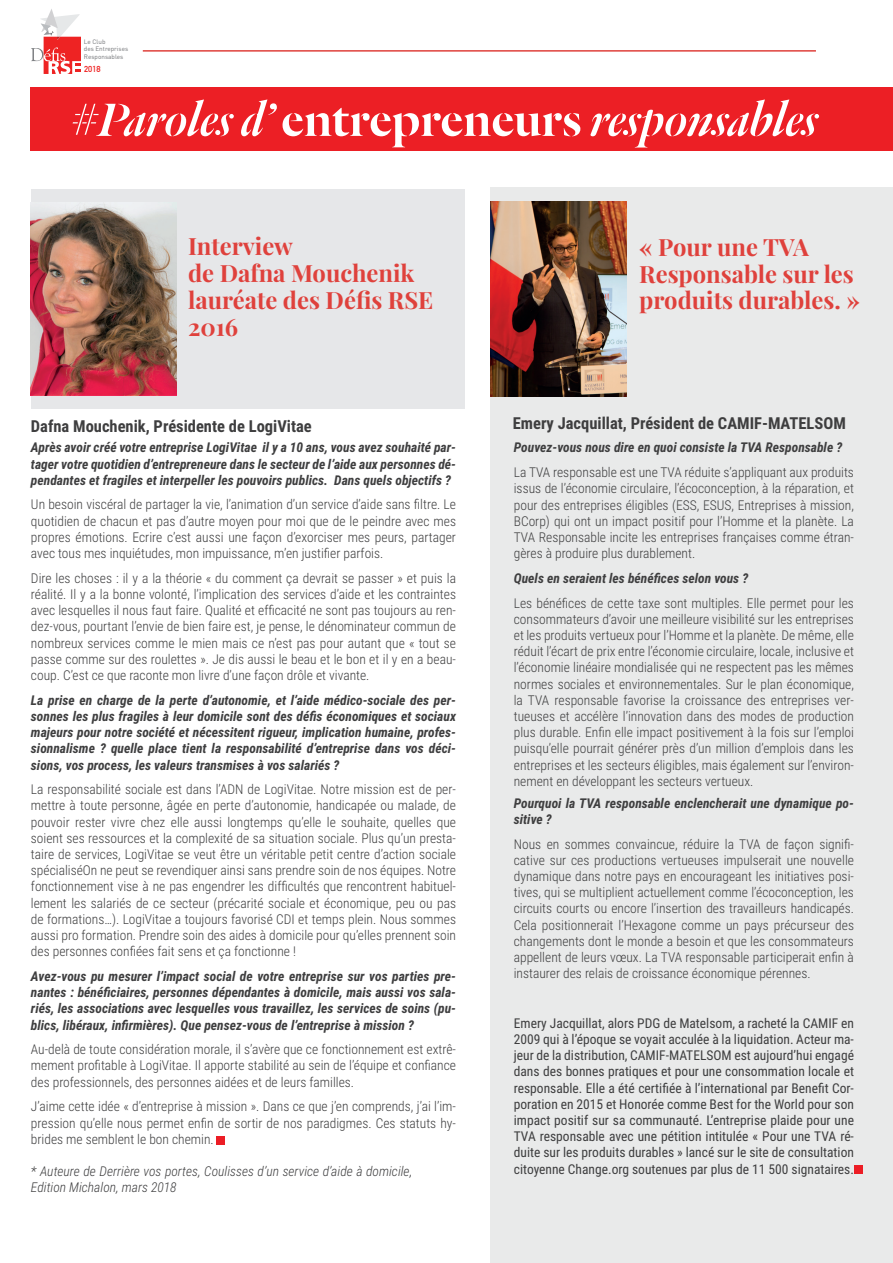
<style>
.page{position:relative;width:893px;height:1263px;background:#fff}
.page>*{position:absolute;margin:0;border:0;box-sizing:border-box;transform-origin:0 0}
.t1{font:51px "Dala Floda Italic No.2";color:#fff}
.t2{font:700 23.7px/27px "Playfair Display";color:#df413c}
.t3{font:700 16.5px "Roboto Condensed";color:#3e3e3f}
.t4{font:300 13.5px/16.2px "Roboto Condensed";color:#3e3e3f;text-align:justify}
.t5{font:italic 700 13.5px/16.2px "Roboto Condensed";color:#3e3e3f;text-align:justify}
.t6{font:13.5px/16.2px "Roboto Condensed";color:#3e3e3f;text-align:justify}
.t7{font:italic 300 13.5px/16.2px "Roboto Condensed";color:#3e3e3f}
.t8{font:700 8.55px "DIN Alternate";color:#ee2323}
.t9{font:6.3px/7.6px "DIN";color:#727477}
.s1{font-family:"Dala Floda";font-weight:500}
</style>
<div class="page">
<div style="left:31px;top:189px;width:434px;height:219px;background:#e6e7e9"></div>
<div style="left:490px;top:188px;width:402px;height:1075px;background:#e9eaea"></div>
<hr style="left:143px;top:50px;width:673px;height:2px;background:#df413c">
<div style="left:31px;top:87px;width:862px;height:64px;background:#ec1f25"></div>
<div style="left:216px;top:1136px;width:9px;height:9px;background:#ec1d25"></div>
<div style="left:854px;top:1165px;width:8px;height:9px;background:#ec1d25"></div>
<svg style="left:31px;top:9px;width:50px;height:65px"></svg>
<img style="left:31px;top:203px;width:146px;height:192px">
<img style="left:490px;top:202px;width:136px;height:194px">
<p class="t9" style="left:84px;top:37px;width:46px">Le Club<br>des Entreprises<br>Responsables</p>
<p class="t8" style="left:84px;top:62px;width:18px">2018</p>
<h1 class="t1" style="left:71px;top:86px;width:748px">#Paroles d’ <span class="s1">entrepreneurs</span> responsables</h1>
<h2 class="t2" style="left:188px;top:233px;width:247px">Interview<br>de Dafna Mouchenik lauréate des Défis RSE<br>2016</h2>
<p class="t3" style="left:31px;top:414px;width:282px">Dafna Mouchenik, Présidente de LogiVitae</p>
<p class="t5" style="left:31px;top:439px;width:427px">Après avoir créé votre entreprise LogiVitae il y a 10 ans, vous avez souhaité par&shy;tager votre quotidien d’entrepreneure dans le secteur de l’aide aux personnes dé&shy;pendantes et fragiles et interpeller les pouvoirs publics. Dans quels objectifs ?</p>
<p class="t4" style="left:31px;top:496px;width:427px">Un besoin viscéral de partager la vie, l’animation d’un service d’aide sans filtre. Le quotidien de chacun et pas d’autre moyen pour moi que de le peindre avec mes propres émotions. Ecrire c’est aussi une façon d’exorciser mes peurs, partager avec tous mes inquiétudes, mon impuissance, m’en justifier parfois.</p>
<p class="t4" style="left:31px;top:569px;width:427px">Dire les choses : il y a la théorie « du comment ça devrait se passer » et puis la réalité. Il y a la bonne volonté, l’implication des services d’aide et les contraintes avec lesquelles il nous faut faire. Qualité et efficacité ne sont pas toujours au ren&shy;dez-vous, pourtant l’envie de bien faire est, je pense, le dénominateur commun de nombreux services comme le mien mais ce n’est pas pour autant que « tout se passe comme sur des roulettes ». Je dis aussi le beau et le bon et il y en a beau&shy;coup. C’est ce que raconte mon livre d’une façon drôle et vivante.</p>
<p class="t5" style="left:31px;top:691px;width:427px">La prise en charge de la perte d’autonomie, et l’aide médico-sociale des per&shy;sonnes les plus fragiles à leur domicile sont des défis économiques et sociaux majeurs pour notre société et nécessitent rigueur, implication humaine, profes&shy;sionnalisme ? quelle place tient la responsabilité d’entreprise dans vos déci&shy;sions, vos process, les valeurs transmises à vos salariés ?</p>
<p class="t4" style="left:31px;top:781px;width:427px">La responsabilité sociale est dans l’ADN de LogiVitae. Notre mission est de per&shy;mettre à toute personne, âgée en perte d’autonomie, handicapée ou malade, de pouvoir rester vivre chez elle aussi longtemps qu’elle le souhaite, quelles que soient ses ressources et la complexité de sa situation sociale. Plus qu’un presta&shy;taire de services, LogiVitae se veut être un véritable petit centre d’action sociale spécialiséOn ne peut se revendiquer ainsi sans prendre soin de nos équipes. Notre fonctionnement vise à ne pas engendrer les difficultés que rencontrent habituel&shy;lement les salariés de ce secteur (précarité sociale et économique, peu ou pas de formations…). LogiVitae a toujours favorisé CDI et temps plein. Nous sommes aussi pro formation. Prendre soin des aides à domicile pour qu’elles prennent soin des personnes confiées fait sens et ça fonctionne !</p>
<p class="t5" style="left:31px;top:967px;width:427px">Avez-vous pu mesurer l’impact social de votre entreprise sur vos parties pre&shy;nantes : bénéficiaires, personnes dépendantes à domicile, mais aussi vos sala&shy;riés, les associations avec lesquelles vous travaillez, les services de soins (pu&shy;blics, libéraux, infirmières). Que pensez-vous de l’entreprise à mission ?</p>
<p class="t4" style="left:31px;top:1041px;width:427px">Au-delà de toute considération morale, il s’avère que ce fonctionnement est extrê&shy;mement profitable à LogiVitae. Il apporte stabilité au sein de l’équipe et confiance des professionnels, des personnes aidées et de leurs familles.</p>
<p class="t4" style="left:31px;top:1098px;width:427px">J’aime cette idée « d’entreprise à mission ». Dans ce que j’en comprends, j’ai l’im&shy;pression qu’elle nous permet enfin de sortir de nos paradigmes. Ces statuts hy&shy;brides me semblent le bon chemin.</p>
<p class="t7" style="left:31px;top:1162px;width:383px">* Auteure de Derrière vos portes, Coulisses d’un service d’aide à domicile,<br>Edition Michalon, mars 2018</p>
<h2 class="t2" style="left:639px;top:234px;width:222px;line-height:26.4px">« Pour une TVA<br>Responsable sur les produits durables. »</h2>
<p class="t3" style="left:513px;top:412px;width:335px">Emery Jacquillat, Président de CAMIF-MATELSOM</p>
<p class="t5" style="left:514px;top:439px;width:330px">Pouvez-vous nous dire en quoi consiste la TVA Responsable ?</p>
<p class="t4" style="left:514px;top:464px;width:342px">La TVA responsable est une TVA réduite s’appliquant aux produits issus de l’économie circulaire, l’écoconception, à la réparation, et pour des entreprises éligibles (ESS, ESUS, Entreprises à mission, BCorp) qui ont un impact positif pour l’Homme et la planète. La TVA Responsable incite les entreprises françaises comme étran&shy;gères à produire plus durablement.</p>
<p class="t5" style="left:514px;top:569px;width:236px">Quels en seraient les bénéfices selon vous ?</p>
<p class="t4" style="left:514px;top:594px;width:342px">Les bénéfices de cette taxe sont multiples. Elle permet pour les consommateurs d’avoir une meilleure visibilité sur les entreprises et les produits vertueux pour l’Homme et la planète. De même, elle réduit l’écart de prix entre l’économie circulaire, locale, inclusive et l’économie linéaire mondialisée qui ne respectent pas les mêmes normes sociales et environnementales. Sur le plan économique, la TVA responsable favorise la croissance des entreprises ver&shy;tueuses et accélère l’innovation dans des modes de production plus durable. Enfin elle impact positivement à la fois sur l’emploi puisqu’elle pourrait générer près d’un million d’emplois dans les entreprises et les secteurs éligibles, mais également sur l’environ&shy;nement en développant les secteurs vertueux.</p>
<p class="t5" style="left:514px;top:794px;width:342px">Pourquoi la TVA responsable enclencherait une dynamique po&shy;sitive ?</p>
<p class="t4" style="left:514px;top:835px;width:342px">Nous en sommes convaincue, réduire la TVA de façon signifi&shy;cative sur ces productions vertueuses impulserait une nouvelle dynamique dans notre pays en encourageant les initiatives posi&shy;tives, qui se multiplient actuellement comme l’écoconception, les circuits courts ou encore l’insertion des travailleurs handicapés.<br>Cela positionnerait l’Hexagone comme un pays précurseur des changements dont le monde a besoin et que les consommateurs appellent de leurs vœux. La TVA responsable participerait enfin à instaurer des relais de croissance économique pérennes.</p>
<p class="t6" style="left:514px;top:1014px;width:342px">Emery Jacquillat, alors PDG de Matelsom, a racheté la CAMIF en 2009 qui à l’époque se voyait acculée à la liquidation. Acteur ma&shy;jeur de la distribution, CAMIF-MATELSOM est aujourd’hui engagé dans des bonnes pratiques et pour une consommation locale et responsable. Elle a été certifiée à l’international par Benefit Cor&shy;poration en 2015 et Honorée comme Best for the World pour son impact positif sur sa communauté. L’entreprise plaide pour une TVA responsable avec une pétition intitulée « Pour une TVA ré&shy;duite sur les produits durables » lancé sur le site de consultation citoyenne Change.org soutenues par plus de 11 500 signataires.</p>
</div>
